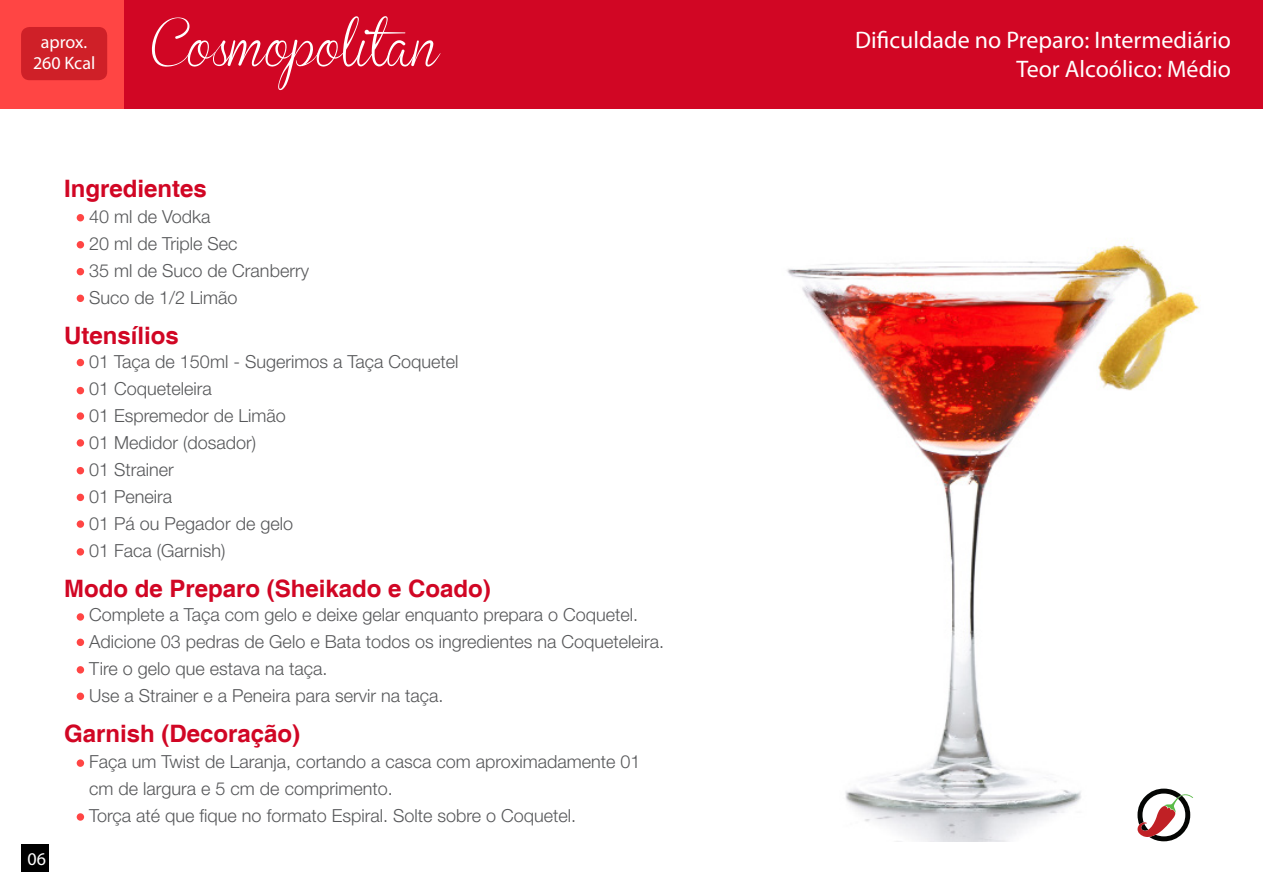
<style>
.page{position:relative;width:1263px;height:893px;background:#fff}
.page>*{position:absolute;margin:0;border:0;box-sizing:border-box;transform-origin:0 0}
.t1{font:72px "Brannboll SPERSONALUSEONLY";color:#fff}
.t2{font:700 24px "Helvetica";color:#d10624}
.t3{font:24px "Myriad Pro";color:#fff}
.t4{font:300 18px/27px "Helvetica Neue LT Std";color:#57585a}
.t5{font:18px "Myriad Pro";color:#fff}
</style>
<div class="page">
<div style="left:21px;top:844px;width:28px;height:28px;background:#000"></div>
<img style="left:787px;top:238px;width:414px;height:603px">
<div style="left:0;top:0;width:1263px;height:108px;background:#d10624"></div>
<div style="left:0;top:0;width:124px;height:108px;background:#ff4544"></div>
<div style="left:77px;top:359px;width:7px;height:7px;background:#ff4544;border-radius:50%"></div>
<div style="left:77px;top:387px;width:7px;height:7px;background:#ff4544;border-radius:50%"></div>
<div style="left:77px;top:412px;width:7px;height:8px;background:#ff4544;border-radius:50%"></div>
<div style="left:77px;top:439px;width:7px;height:8px;background:#ff4544;border-radius:50%"></div>
<div style="left:77px;top:467px;width:7px;height:7px;background:#ff4544;border-radius:50%"></div>
<div style="left:77px;top:494px;width:7px;height:7px;background:#ff4544;border-radius:50%"></div>
<div style="left:77px;top:520px;width:7px;height:8px;background:#ff4544;border-radius:50%"></div>
<div style="left:77px;top:548px;width:7px;height:8px;background:#ff4544;border-radius:50%"></div>
<div style="left:77px;top:759px;width:7px;height:8px;background:#ff4544;border-radius:50%"></div>
<div style="left:77px;top:813px;width:7px;height:8px;background:#ff4544;border-radius:50%"></div>
<div style="left:77px;top:214px;width:7px;height:7px;background:#ff4544;border-radius:50%"></div>
<div style="left:77px;top:241px;width:7px;height:7px;background:#ff4544;border-radius:50%"></div>
<div style="left:77px;top:268px;width:7px;height:7px;background:#ff4544;border-radius:50%"></div>
<div style="left:77px;top:295px;width:7px;height:7px;background:#ff4544;border-radius:50%"></div>
<div style="left:77px;top:613px;width:7px;height:8px;background:#ff4544;border-radius:50%"></div>
<div style="left:77px;top:666px;width:7px;height:8px;background:#ff4544;border-radius:50%"></div>
<div style="left:77px;top:693px;width:7px;height:7px;background:#ff4544;border-radius:50%"></div>
<div style="left:77px;top:639px;width:7px;height:7px;background:#ff4544;border-radius:50%"></div>
<div style="left:21px;top:27px;width:86px;height:53px;background:#cf2028;border-radius:9px"></div>
<svg style="left:1137px;top:789px;width:56px;height:52px"></svg>
<p class="t5" style="left:41px;top:31px;width:48px">aprox.</p>
<p class="t5" style="left:33px;top:52px;width:64px">260 Kcal</p>
<p class="t1" style="left:152px;top:-2px;width:289px">Cosmopolitan</p>
<p class="t2" style="left:64px;top:173px;width:144px">Ingredientes</p>
<p class="t4" style="left:89px;top:203px;width:123px">40 ml de Vodka</p>
<p class="t4" style="left:89px;top:230px;width:150px">20 ml de Triple Sec</p>
<p class="t4" style="left:89px;top:257px;width:221px">35 ml de Suco de Cranberry</p>
<p class="t4" style="left:89px;top:284px;width:150px">Suco de 1/2 Limão</p>
<p class="t2" style="left:64px;top:321px;width:116px">Utensílios</p>
<p class="t4" style="left:89px;top:348px;width:371px">01 Taça de 150ml - Sugerimos a Taça Coquetel</p>
<p class="t4" style="left:89px;top:375px;width:124px">01 Coqueteleira</p>
<p class="t4" style="left:89px;top:402px;width:198px">01 Espremedor de Limão</p>
<p class="t4" style="left:89px;top:429px;width:169px">01 Medidor (dosador)</p>
<p class="t4" style="left:89px;top:456px;width:86px">01 Strainer</p>
<p class="t4" style="left:89px;top:483px;width:85px">01 Peneira</p>
<p class="t4" style="left:89px;top:510px;width:205px">01 Pá ou Pegador de gelo</p>
<p class="t4" style="left:89px;top:537px;width:138px">01 Faca (Garnish)</p>
<p class="t2" style="left:64px;top:574px;width:428px">Modo de Preparo (Sheikado e Coado)</p>
<p class="t4" style="left:89px;top:601px;width:550px">Complete a Taça com gelo e deixe gelar enquanto prepara o Coquetel.</p>
<p class="t4" style="left:89px;top:628px;width:576px">Adicione 03 pedras de Gelo e Bata todos os ingredientes na Coqueteleira.</p>
<p class="t4" style="left:89px;top:655px;width:240px">Tire o gelo que estava na taça.</p>
<p class="t4" style="left:89px;top:682px;width:356px">Use a Strainer e a Peneira para servir na taça.</p>
<p class="t2" style="left:64px;top:719px;width:238px">Garnish (Decoração)</p>
<p class="t5" style="left:28px;top:848px;width:20px">06</p>
<p class="t4" style="left:89px;top:748px;width:553px">Faça um Twist de Laranja, cortando a casca com aproximadamente 01 cm de largura e 5 cm de comprimento.</p>
<p class="t4" style="left:89px;top:802px;width:488px">Torça até que fique no formato Espiral. Solte sobre o Coquetel.</p>
<p class="t3" style="left:855px;top:25px;width:377px">Dificuldade no Preparo: Intermediário</p>
<p class="t3" style="left:1016px;top:54px;width:216px">Teor Alcoólico: Médio</p>
</div>
